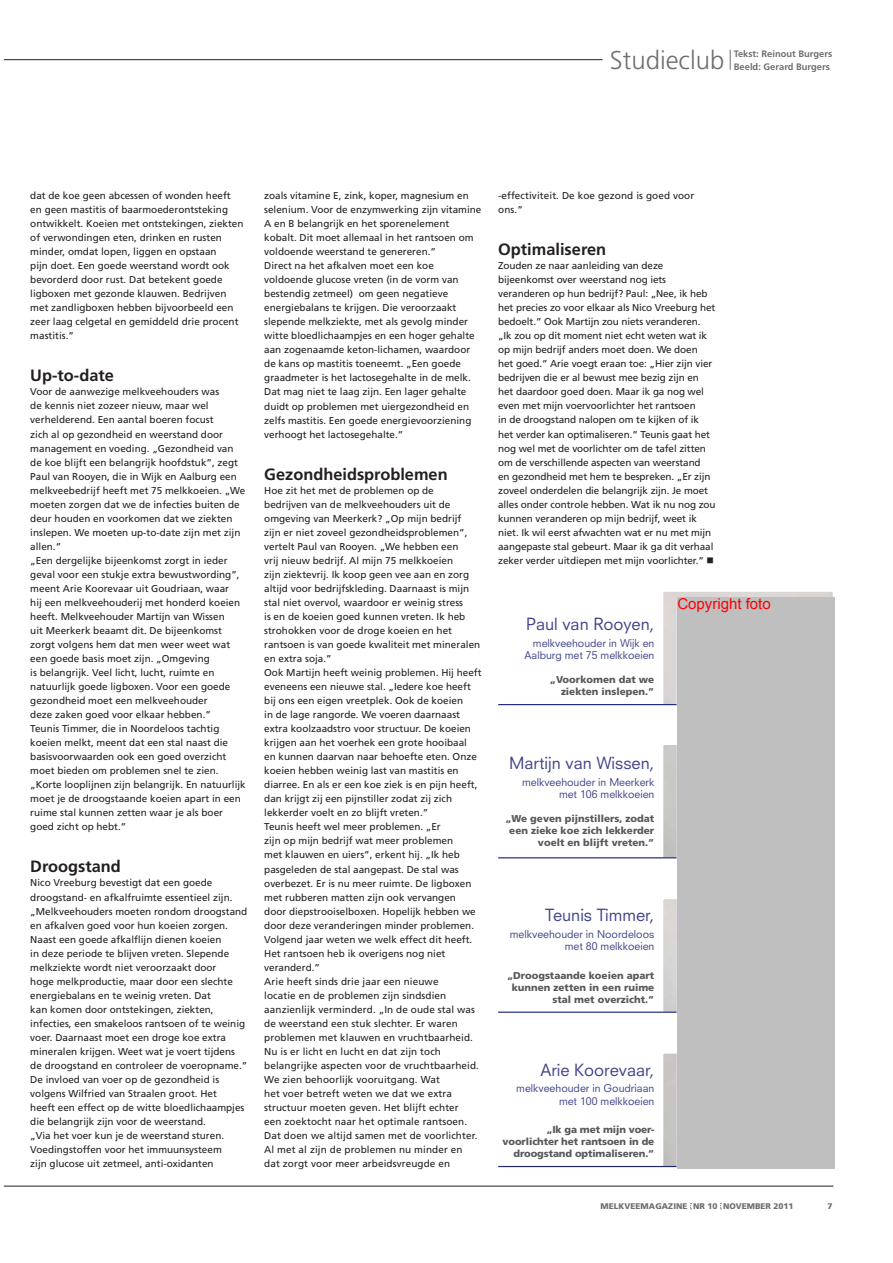
<style>
.page{position:relative;width:893px;height:1263px;background:#fff}
.page>*{position:absolute;margin:0;border:0;box-sizing:border-box;transform-origin:0 0}
.t1{font:300 25.65px "Frutiger LT Std";color:#6d6e70}
.t2{font:16.35px "Neuzeit SLT Std";color:#3f4487}
.t3{font:700 16.35px "Frutiger LT Std";color:#231f20}
.t4{font:15px "Arial";color:#f00}
.t5{font:10.5px/12.6px "Neuzeit SLT Std";color:#3f4487;text-align:right}
.t6{font:9.9px/14.1px "Frutiger LT Std";color:#231f20}
.t7{font:900 9.9px/12px "Frutiger LT Std";color:#58595b;text-align:right}
.t8{font:700 9.3px/12.6px "Frutiger LT Std";color:#6d6e70}
.t9{font:900 8.25px "Frutiger LT Std";letter-spacing:.01em;color:#6d6e70}
</style>
<div class="page">
<svg style="left:730px;top:50px;width:1px;height:20px"></svg>
<hr style="left:4px;top:59px;width:598px;height:1px;background:#231f20">
<hr style="left:4px;top:1186px;width:829px;height:1px;background:#231f20">
<img style="left:663px;top:1054px;width:13px;height:112px">
<hr style="left:498px;top:1166px;width:178px;height:1px;background:#1c2674">
<img style="left:663px;top:899px;width:13px;height:113px">
<hr style="left:498px;top:1012px;width:178px;height:1px;background:#1c2674">
<img style="left:663px;top:745px;width:13px;height:112px">
<hr style="left:498px;top:857px;width:178px;height:1px;background:#1c2674">
<img style="left:663px;top:592px;width:169px;height:112px">
<hr style="left:498px;top:704px;width:178px;height:1px;background:#1c2674">
<div style="left:677px;top:597px;width:157px;height:572px;background:#bfbfbf"></div>
<h1 class="t1" style="left:610px;top:49px;width:116px">Studieclub</h1>
<p class="t8" style="left:734px;top:48px;width:100px">Tekst: Reinout Burgers<br>Beeld: Gerard Burgers</p>
<p class="t6" style="left:30px;top:189px;width:215px">dat de koe geen abcessen of wonden heeft en geen mastitis of baarmoederontsteking ontwikkelt. Koeien met ontstekingen, ziekten of verwondingen eten, drinken en rusten minder, omdat lopen, liggen en opstaan<br>pijn doet. Een goede weerstand wordt ook bevorderd door rust. Dat betekent goede ligboxen met gezonde klauwen. Bedrijven met zandligboxen hebben bijvoorbeeld een zeer laag celgetal en gemiddeld drie procent mastitis.”</p>
<h2 class="t3" style="left:30px;top:369px;width:85px">Up-to-date</h2>
<p class="t6" style="left:30px;top:385px;width:217px">Voor de aanwezige melkveehouders was<br>de kennis niet zozeer nieuw, maar wel verhelderend. Een aantal boeren focust<br>zich al op gezondheid en weerstand door management en voeding. „Gezondheid van de koe blijft een belangrijk hoofdstuk”, zegt Paul van Rooyen, die in Wijk en Aalburg een melkveebedrijf heeft met 75 melkkoeien. „We moeten zorgen dat we de infecties buiten de deur houden en voorkomen dat we ziekten inslepen. We moeten up-to-date zijn met zijn allen.”<br>„Een dergelijke bijeenkomst zorgt in ieder geval voor een stukje extra bewustwording”, meent Arie Koorevaar uit Goudriaan, waar<br>hij een melkveehouderij met honderd koeien heeft. Melkveehouder Martijn van Wissen<br>uit Meerkerk beaamt dit. De bijeenkomst zorgt volgens hem dat men weer weet wat een goede basis moet zijn. „Omgeving<br>is belangrijk. Veel licht, lucht, ruimte en natuurlijk goede ligboxen. Voor een goede gezondheid moet een melkveehouder<br>deze zaken goed voor elkaar hebben.”<br>Teunis Timmer, die in Noordeloos tachtig koeien melkt, meent dat een stal naast die basisvoorwaarden ook een goed overzicht moet bieden om problemen snel te zien. „Korte looplijnen zijn belangrijk. En natuurlijk moet je de droogstaande koeien apart in een ruime stal kunnen zetten waar je als boer goed zicht op hebt.”</p>
<h2 class="t3" style="left:30px;top:860px;width:92px">Droogstand</h2>
<p class="t6" style="left:30px;top:876px;width:219px">Nico Vreeburg bevestigt dat een goede droogstand- en afkalfruimte essentieel zijn. „Melkveehouders moeten rondom droogstand en afkalven goed voor hun koeien zorgen.<br>Naast een goede afkalflijn dienen koeien<br>in deze periode te blijven vreten. Slepende melkziekte wordt niet veroorzaakt door<br>hoge melkproductie, maar door een slechte energiebalans en te weinig vreten. Dat<br>kan komen door ontstekingen, ziekten, infecties, een smakeloos rantsoen of te weinig voer. Daarnaast moet een droge koe extra mineralen krijgen. Weet wat je voert tijdens de droogstand en controleer de voeropname.” De invloed van voer op de gezondheid is volgens Wilfried van Straalen groot. Het<br>heeft een effect op de witte bloedlichaampjes die belangrijk zijn voor de weerstand.<br>„Via het voer kun je de weerstand sturen.<br>Voedingstoffen voor het immuunsysteem<br>zijn glucose uit zetmeel, anti-oxidanten</p>
<p class="t6" style="left:264px;top:189px;width:219px">zoals vitamine E, zink, koper, magnesium en selenium. Voor de enzymwerking zijn vitamine A en B belangrijk en het sporenelement kobalt. Dit moet allemaal in het rantsoen om voldoende weerstand te genereren.”<br>Direct na het afkalven moet een koe voldoende glucose vreten (in de vorm van bestendig zetmeel) om geen negatieve energiebalans te krijgen. Die veroorzaakt slepende melkziekte, met als gevolg minder witte bloedlichaampjes en een hoger gehalte aan zogenaamde keton-lichamen, waardoor de kans op mastitis toeneemt. „Een goede graadmeter is het lactosegehalte in de melk.<br>Dat mag niet te laag zijn. Een lager gehalte duidt op problemen met uiergezondheid en zelfs mastitis. Een goede energievoorziening verhoogt het lactosegehalte.”</p>
<h2 class="t3" style="left:264px;top:467px;width:185px">Gezondheidsproblemen</h2>
<p class="t6" style="left:264px;top:484px;width:219px">Hoe zit het met de problemen op de<br>bedrijven van de melkveehouders uit de omgeving van Meerkerk? „Op mijn bedrijf<br>zijn er niet zoveel gezondheidsproblemen”, vertelt Paul van Rooyen. „We hebben een<br>vrij nieuw bedrijf. Al mijn 75 melkkoeien<br>zijn ziektevrij. Ik koop geen vee aan en zorg altijd voor bedrijfskleding. Daarnaast is mijn stal niet overvol, waardoor er weinig stress<br>is en de koeien goed kunnen vreten. Ik heb strohokken voor de droge koeien en het rantsoen is van goede kwaliteit met mineralen en extra soja.”<br>Ook Martijn heeft weinig problemen. Hij heeft eveneens een nieuwe stal. „Iedere koe heeft bij ons een eigen vreetplek. Ook de koeien<br>in de lage rangorde. We voeren daarnaast extra koolzaadstro voor structuur. De koeien krijgen aan het voerhek een grote hooibaal<br>en kunnen daarvan naar behoefte eten. Onze koeien hebben weinig last van mastitis en diarree. En als er een koe ziek is en pijn heeft, dan krijgt zij een pijnstiller zodat zij zich lekkerder voelt en zo blijft vreten.”<br>Teunis heeft wel meer problemen. „Er<br>zijn op mijn bedrijf wat meer problemen<br>met klauwen en uiers”, erkent hij. „Ik heb pasgeleden de stal aangepast. De stal was overbezet. Er is nu meer ruimte. De ligboxen met rubberen matten zijn ook vervangen<br>door diepstrooiselboxen. Hopelijk hebben we door deze veranderingen minder problemen.<br>Volgend jaar weten we welk effect dit heeft.<br>Het rantsoen heb ik overigens nog niet veranderd.”<br>Arie heeft sinds drie jaar een nieuwe<br>locatie en de problemen zijn sindsdien aanzienlijk verminderd. „In de oude stal was de weerstand een stuk slechter. Er waren problemen met klauwen en vruchtbaarheid.<br>Nu is er licht en lucht en dat zijn toch belangrijke aspecten voor de vruchtbaarheid.<br>We zien behoorlijk vooruitgang. Wat<br>het voer betreft weten we dat we extra structuur moeten geven. Het blijft echter<br>een zoektocht naar het optimale rantsoen.<br>Dat doen we altijd samen met de voorlichter.<br>Al met al zijn de problemen nu minder en<br>dat zorgt voor meer arbeidsvreugde en</p>
<p class="t6" style="left:498px;top:189px;width:198px">-effectiviteit. De koe gezond is goed voor ons.”</p>
<h2 class="t3" style="left:498px;top:242px;width:109px">Optimaliseren</h2>
<p class="t6" style="left:498px;top:259px;width:219px">Zouden ze naar aanleiding van deze bijeenkomst over weerstand nog iets veranderen op hun bedrijf? Paul: „Nee, ik heb het precies zo voor elkaar als Nico Vreeburg het bedoelt.” Ook Martijn zou niets veranderen. „Ik zou op dit moment niet echt weten wat ik op mijn bedrijf anders moet doen. We doen<br>het goed.” Arie voegt eraan toe: „Hier zijn vier bedrijven die er al bewust mee bezig zijn en het daardoor goed doen. Maar ik ga nog wel even met mijn voervoorlichter het rantsoen<br>in de droogstand nalopen om te kijken of ik het verder kan optimaliseren.” Teunis gaat het nog wel met de voorlichter om de tafel zitten om de verschillende aspecten van weerstand<br>en gezondheid met hem te bespreken. „Er zijn zoveel onderdelen die belangrijk zijn. Je moet alles onder controle hebben. Wat ik nu nog zou kunnen veranderen op mijn bedrijf, weet ik niet. Ik wil eerst afwachten wat er nu met mijn aangepaste stal gebeurt. Maar ik ga dit verhaal zeker verder uitdiepen met mijn voorlichter.” ■</p>
<h3 class="t4" style="left:677px;top:594px;width:95px">Copyright foto</h3>
<h2 class="t2" style="left:526px;top:618px;width:130px">Paul van Rooyen,</h2>
<p class="t5" style="left:524px;top:637px;width:131px">melkveehouder in Wijk en<br>Aalburg met 75 melkkoeien</p>
<p class="t7" style="left:550px;top:674px;width:106px">„Voorkomen dat we ziekten inslepen.”</p>
<h2 class="t2" style="left:509px;top:757px;width:147px">Martijn van Wissen,</h2>
<p class="t5" style="left:522px;top:776px;width:134px">melkveehouder in Meerkerk met 106 melkkoeien</p>
<p class="t7" style="left:505px;top:813px;width:150px">„We geven pijnstillers, zodat een zieke koe zich lekkerder voelt en blijft vreten.”</p>
<h2 class="t2" style="left:545px;top:909px;width:111px">Teunis Timmer,</h2>
<p class="t5" style="left:510px;top:928px;width:146px">melkveehouder in Noordeloos met 80 melkkoeien</p>
<p class="t7" style="left:507px;top:970px;width:149px">„Droogstaande koeien apart kunnen zetten in een ruime stal met overzicht.”</p>
<h2 class="t2" style="left:540px;top:1063px;width:115px">Arie Koorevaar,</h2>
<p class="t5" style="left:516px;top:1083px;width:140px">melkveehouder in Goudriaan met 100 melkkoeien</p>
<p class="t7" style="left:502px;top:1124px;width:153px">„Ik ga met mijn voer&shy;voorlichter het rantsoen in de droogstand optimaliseren.”</p>
<p class="t9" style="left:600px;top:1203px;width:195px">MELKVEEMAGAZINE NR 10 NOVEMBER 2011</p>
<p class="t9" style="left:827px;top:1203px;width:7px">7</p>
</div>
